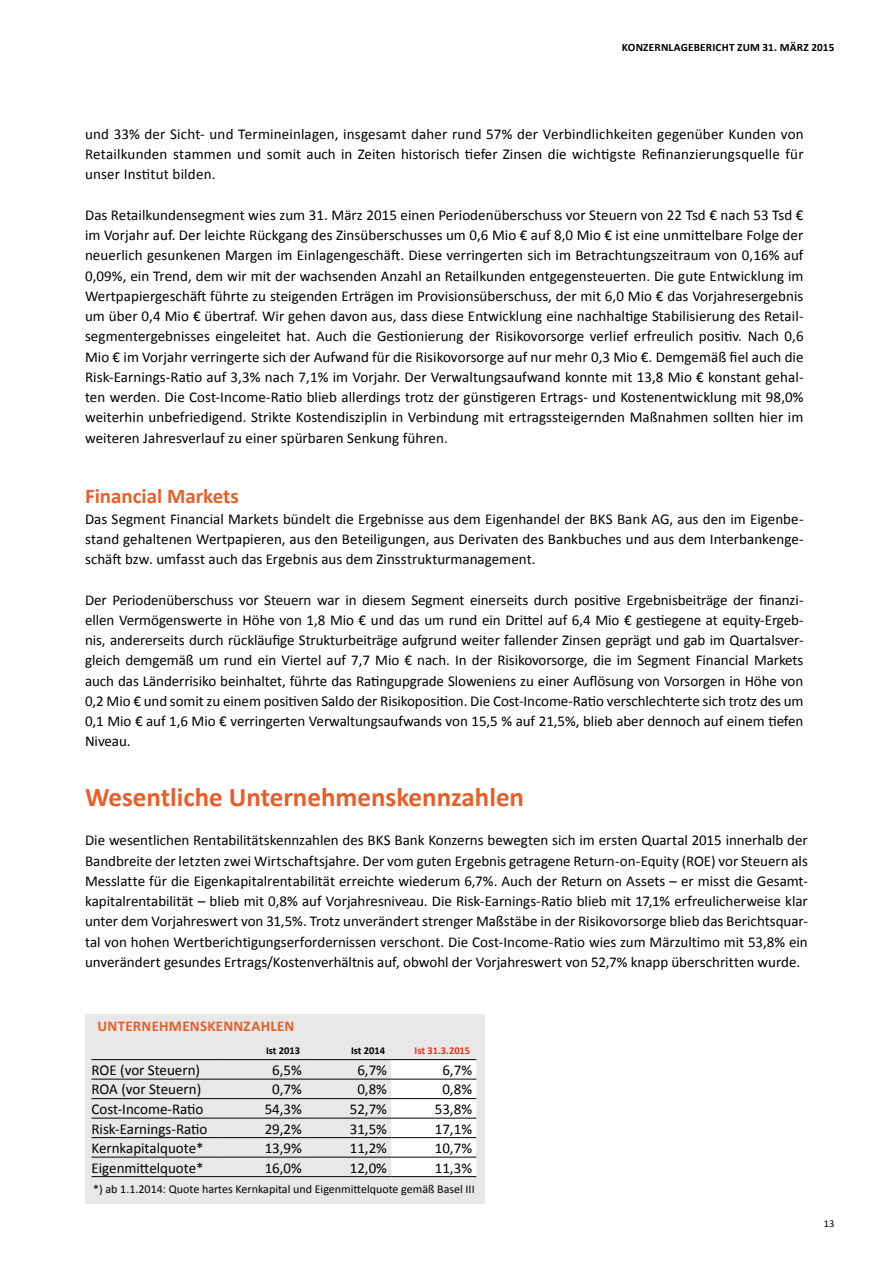
<style>
.page{position:relative;width:893px;height:1263px;background:#fff}
.page>*{position:absolute;margin:0;border:0;box-sizing:border-box;transform-origin:0 0}
.t1{font:700 27px "Calibri";color:#e95e27}
.t2{font:700 21px "Calibri";color:#e95e27}
.t3{font:15px/20.2px "Calibri";color:#000;text-align:justify}
.t4{font:700 15px "Calibri";color:#e95e27}
.t5{font:12px "Calibri";color:#000}
.t6{font:700 11.25px "Calibri";letter-spacing:.015em;color:#000}
.t7{font:700 10.5px "Calibri";color:#000}
.t8{font:700 10.5px "Calibri";color:#e53517}
.t9{font:10.5px "Calibri";color:#000}
</style>
<div class="page">
<div style="left:85px;top:1014px;width:400px;height:189px;background:#e8e8e9"></div>
<div style="left:391px;top:1060px;width:85px;height:116px;background:#fff"></div>
<hr style="left:92px;top:1079px;width:129px;height:1px;background:#000">
<hr style="left:221px;top:1079px;width:85px;height:1px;background:#000">
<hr style="left:306px;top:1079px;width:85px;height:1px;background:#000">
<hr style="left:391px;top:1079px;width:85px;height:1px;background:#000">
<hr style="left:92px;top:1098px;width:129px;height:1px;background:#000">
<hr style="left:221px;top:1098px;width:85px;height:1px;background:#000">
<hr style="left:306px;top:1098px;width:85px;height:1px;background:#000">
<hr style="left:391px;top:1098px;width:85px;height:1px;background:#000">
<hr style="left:92px;top:1118px;width:129px;height:1px;background:#000">
<hr style="left:221px;top:1118px;width:85px;height:1px;background:#000">
<hr style="left:306px;top:1118px;width:85px;height:1px;background:#000">
<hr style="left:391px;top:1118px;width:85px;height:1px;background:#000">
<hr style="left:92px;top:1137px;width:129px;height:1px;background:#000">
<hr style="left:221px;top:1137px;width:85px;height:1px;background:#000">
<hr style="left:306px;top:1137px;width:85px;height:1px;background:#000">
<hr style="left:391px;top:1137px;width:85px;height:1px;background:#000">
<hr style="left:92px;top:1059px;width:129px;height:1px;background:#000">
<hr style="left:221px;top:1059px;width:85px;height:1px;background:#000">
<hr style="left:306px;top:1059px;width:85px;height:1px;background:#000">
<hr style="left:391px;top:1059px;width:85px;height:1px;background:#000">
<hr style="left:92px;top:1157px;width:129px;height:1px;background:#000">
<hr style="left:221px;top:1157px;width:85px;height:1px;background:#000">
<hr style="left:306px;top:1157px;width:85px;height:1px;background:#000">
<hr style="left:92px;top:1176px;width:129px;height:1px;background:#000">
<hr style="left:221px;top:1176px;width:85px;height:1px;background:#000">
<hr style="left:306px;top:1176px;width:85px;height:1px;background:#000">
<hr style="left:391px;top:1157px;width:85px;height:1px;background:#000">
<hr style="left:391px;top:1176px;width:85px;height:1px;background:#000">
<p class="t6" style="left:622px;top:40px;width:214px">Konzernlagebericht zum 31. März 2015</p>
<p class="t3" style="left:85px;top:124px;width:720px">und 33% der Sicht- und Termineinlagen, insgesamt daher rund 57% der Verbindlichkeiten gegenüber Kunden von Retailkunden stammen und somit auch in Zeiten historisch tiefer Zinsen die wichtigste Refinanzierungsquelle für unser Institut bilden.</p>
<p class="t3" style="left:85px;top:205px;width:720px">Das Retailkundensegment wies zum 31. März 2015 einen Periodenüberschuss vor Steuern von 22 Tsd € nach 53 Tsd € im Vorjahr auf. Der leichte Rückgang des Zinsüberschusses um 0,6 Mio € auf 8,0 Mio € ist eine unmittelbare Folge der neuerlich gesunkenen Margen im Einlagengeschäft. Diese verringerten sich im Betrachtungszeitraum von 0,16% auf 0,09%, ein Trend, dem wir mit der wachsenden Anzahl an Retailkunden entgegensteuerten. Die gute Entwicklung im Wertpapiergeschäft führte zu steigenden Erträgen im Provisionsüberschuss, der mit 6,0 Mio € das Vorjahresergebnis um über 0,4 Mio € übertraf. Wir gehen davon aus, dass diese Entwicklung eine nachhaltige Stabilisierung des Retail&shy;segmentergebnisses eingeleitet hat. Auch die Gestionierung der Risikovorsorge verlief erfreulich positiv. Nach 0,6<br>Mio € im Vorjahr verringerte sich der Aufwand für die Risikovorsorge auf nur mehr 0,3 Mio €. Demgemäß fiel auch die Risk-Earnings-Ratio auf 3,3% nach 7,1% im Vorjahr. Der Verwaltungsaufwand konnte mit 13,8 Mio € konstant gehal&shy;ten werden. Die Cost-Income-Ratio blieb allerdings trotz der günstigeren Ertrags- und Kostenentwicklung mit 98,0% weiterhin unbefriedigend. Strikte Kostendisziplin in Verbindung mit ertragssteigernden Maßnahmen sollten hier im weiteren Jahresverlauf zu einer spürbaren Senkung führen.</p>
<h2 class="t2" style="left:85px;top:483px;width:155px">Financial Markets</h2>
<p class="t3" style="left:85px;top:509px;width:720px">Das Segment Financial Markets bündelt die Ergebnisse aus dem Eigenhandel der BKS Bank AG, aus den im Eigenbe&shy;stand gehaltenen Wertpapieren, aus den Beteiligungen, aus Derivaten des Bankbuches und aus dem Interbankenge&shy;schäft bzw. umfasst auch das Ergebnis aus dem Zinsstrukturmanagement.</p>
<p class="t3" style="left:85px;top:590px;width:720px">Der Periodenüberschuss vor Steuern war in diesem Segment einerseits durch positive Ergebnisbeiträge der finanzi&shy;ellen Vermögenswerte in Höhe von 1,8 Mio € und das um rund ein Drittel auf 6,4 Mio € gestiegene at equity-Ergeb&shy;nis, andererseits durch rückläufige Strukturbeiträge aufgrund weiter fallender Zinsen geprägt und gab im Quartalsver&shy;gleich demgemäß um rund ein Viertel auf 7,7 Mio € nach. In der Risikovorsorge, die im Segment Financial Markets auch das Länderrisiko beinhaltet, führte das Ratingupgrade Sloweniens zu einer Auflösung von Vorsorgen in Höhe von 0,2 Mio € und somit zu einem positiven Saldo der Risikoposition. Die Cost-Income-Ratio verschlechterte sich trotz des um 0,1 Mio € auf 1,6 Mio € verringerten Verwaltungsaufwands von 15,5 % auf 21,5%, blieb aber dennoch auf einem tiefen N iveau.</p>
<h1 class="t1" style="left:85px;top:779px;width:441px">Wesentliche Unternehmenskennzahlen</h1>
<p class="t3" style="left:85px;top:830px;width:724px">Die wesentlichen Rentabilitätskennzahlen des BKS Bank Konzerns bewegten sich im ersten Quartal 2015 innerhalb der Bandbreite der letzten zwei Wirtschaftsjahre. Der vom guten Ergebnis getragene Return-on-Equity (ROE) vor Steuern als Messlatte für die Eigenkapitalrentabilität erreichte wiederum 6,7%. Auch der Return on Assets – er misst die Gesamt&shy;kapitalrentabilität – blieb mit 0,8% auf Vorjahresniveau. Die Risk-Earnings-Ratio blieb mit 17,1% erfreulicherweise klar unter dem Vorjahreswert von 31,5%. Trotz unverändert strenger Maßstäbe in der Risikovorsorge blieb das Berichtsquar&shy;tal von hohen Wertberichtigungserfordernissen verschont. Die Cost-Income-Ratio wies zum Märzultimo mit 53,8% ein unverändert gesundes Ertrags/Kostenverhältnis auf, obwohl der Vorjahreswert von 52,7% knapp überschritten wurde.</p>
<p class="t4" style="left:98px;top:1017px;width:20px">UNTERNEH</p>
<p class="t4" style="left:169px;top:1017px;width:57px">MENSKENNZAHLEN</p>
<p class="t7" style="left:266px;top:1043px;width:36px">Ist 2013</p>
<p class="t7" style="left:351px;top:1043px;width:36px">Ist 2014</p>
<p class="t8" style="left:415px;top:1043px;width:57px">Ist 31.3.2015</p>
<p class="t3" style="left:92px;top:1060px;width:110px">ROE (vor Steuern)</p>
<p class="t3" style="left:272px;top:1060px;width:31px">6,5%</p>
<p class="t3" style="left:357px;top:1060px;width:31px">6,7%</p>
<p class="t3" style="left:442px;top:1060px;width:31px">6,7%</p>
<p class="t3" style="left:92px;top:1079px;width:111px">ROA (vor Steuern)</p>
<p class="t3" style="left:272px;top:1079px;width:31px">0,7%</p>
<p class="t3" style="left:357px;top:1079px;width:31px">0,8%</p>
<p class="t3" style="left:442px;top:1079px;width:31px">0,8%</p>
<p class="t3" style="left:92px;top:1099px;width:114px">Cost-Income-Ratio</p>
<p class="t3" style="left:265px;top:1099px;width:39px">54,3%</p>
<p class="t3" style="left:350px;top:1099px;width:39px">52,7%</p>
<p class="t3" style="left:435px;top:1099px;width:39px">53,8%</p>
<p class="t3" style="left:92px;top:1118px;width:117px">Risk-Earnings-Ratio</p>
<p class="t3" style="left:265px;top:1118px;width:39px">29,2%</p>
<p class="t3" style="left:350px;top:1118px;width:39px">31,5%</p>
<p class="t3" style="left:435px;top:1118px;width:39px">17,1%</p>
<p class="t3" style="left:92px;top:1138px;width:114px">Kernkapitalquote*</p>
<p class="t3" style="left:265px;top:1138px;width:39px">13,9%</p>
<p class="t3" style="left:350px;top:1138px;width:39px">11,2%</p>
<p class="t3" style="left:435px;top:1138px;width:39px">10,7%</p>
<p class="t3" style="left:92px;top:1157px;width:114px">Eigenmittelquote*</p>
<p class="t3" style="left:265px;top:1157px;width:39px">16,0%</p>
<p class="t3" style="left:350px;top:1157px;width:39px">12,0%</p>
<p class="t3" style="left:435px;top:1157px;width:39px">11,3%</p>
<p class="t5" style="left:93px;top:1182px;width:383px">*) ab 1.1.2014: Quote hartes Kernkapital und Eigenmittelquote gemäß Basel III</p>
<p class="t9" style="left:824px;top:1217px;width:12px">13</p>
</div>
